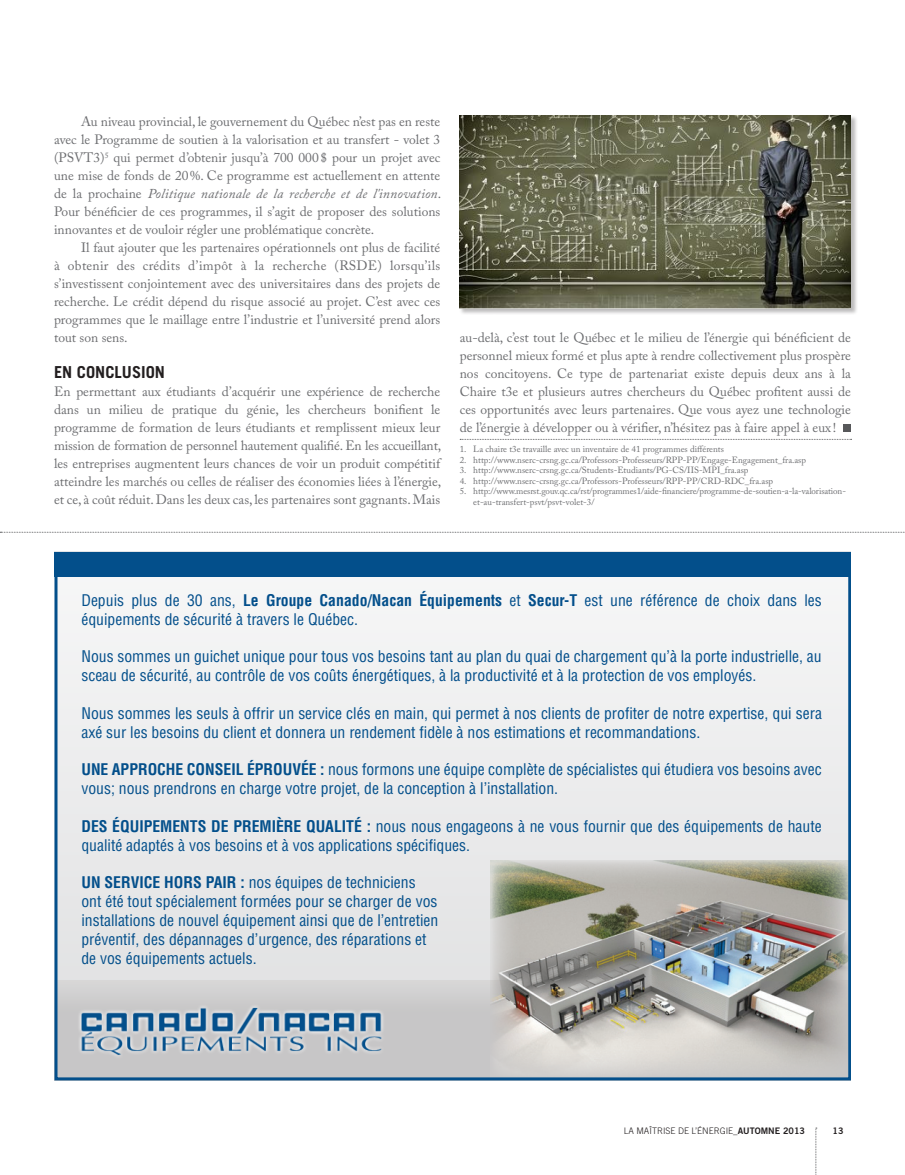
<style>
.page{position:relative;width:905px;height:1175px;background:#fff}
.page>*{position:absolute;margin:0;border:0;box-sizing:border-box;transform-origin:0 0}
.t1{font:700 16.5px "Trade Gothic";color:#231f20}
.t2{font:condensed 15.75px/18.8px "Helvetica";color:#034f8b}
.t3{font:13.5px/18px "Adobe Caslon Pro";color:#6c6d70;text-align:justify}
.t4{font:9px/10.5px "Adobe Caslon Pro";color:#6c6d70}
.t5{font:300 9px "Trade Gothic";color:#231f20}
.t6{font:9px "Trade Gothic Bold Two";color:#231f20}
.s1{font-style:italic}
.s2{font-weight:700}
.s3{font-family:"Trade Gothic Bold Two";font-weight:400}
</style>
<div class="page">
<svg style="left:815px;top:1127px;width:1px;height:48px"></svg>
<div style="left:843px;top:424px;width:7px;height:8px;background:#57585a"></div>
<svg style="left:460px;top:439px;width:391px;height:1px"></svg>
<div style="left:459px;top:115px;width:398px;height:200px;background:#231f20;opacity:.3"></div>
<img style="left:460px;top:115px;width:390px;height:194px">
<svg style="left:0;top:532px;width:905px;height:1px"></svg>
<svg style="left:58px;top:576px;width:788px;height:500px;fill:#ededee"></svg>
<img style="left:62px;top:991px;width:339px;height:73px">
<img style="left:490px;top:860px;width:356px;height:216px">
<div style="left:54px;top:552px;width:796px;height:24px;background:#034f8b"></div>
<p class="t3" style="left:54px;top:112px;width:389px;text-indent:27px">Au niveau provincial, le gouvernement du Québec n’est pas en reste avec le Programme de soutien à la valorisation et au transfert - volet 3 (PSVT3)<sup>5</sup> qui permet d’obtenir jusqu’à 700 000$ pour un projet avec une mise de fonds de 20%. Ce programme est actuellement en attente de la prochaine <span class="s1">Politique nationale de la recherche et de l'innovation</span>.<br>Pour bénéficier de ces programmes, il s’agit de proposer des solutions innovantes et de vouloir régler une problématique concrète.</p>
<p class="t3" style="left:54px;top:238px;width:388px;text-indent:27px">Il faut ajouter que les partenaires opérationnels ont plus de facilité à obtenir des crédits d’impôt à la recherche (RSDE) lorsqu’ils s’investissent conjointement avec des universitaires dans des projets de recherche. Le crédit dépend du risque associé au projet. C’est avec ces programmes que le maillage entre l’industrie et l’université prend alors tout son sens.</p>
<p class="t1" style="left:54px;top:362px;width:112px">EN CONCLUSION</p>
<p class="t3" style="left:54px;top:382px;width:389px">En permettant aux étudiants d’acquérir une expérience de recherche dans un milieu de pratique du génie, les chercheurs bonifient le programme de formation de leurs étudiants et remplissent mieux leur mission de formation de personnel hautement qualifié. En les accueillant, les entreprises augmentent leurs chances de voir un produit compétitif atteindre les marchés ou celles de réaliser des économies liées à l’énergie, et ce, à coût réduit. Dans les deux cas, les partenaires sont gagnants. Mais</p>
<p class="t3" style="left:460px;top:328px;width:392px">au-delà, c’est tout le Québec et le milieu de l’énergie qui bénéficient de personnel mieux formé et plus apte à rendre collectivement plus prospère nos concitoyens. Ce type de partenariat existe depuis deux ans à la Chaire t3e et plusieurs autres chercheurs du Québec profitent aussi de ces opportunités avec leurs partenaires. Que vous ayez une technologie de l’énergie à développer ou à vérifier, n’hésitez pas à faire appel à eux !</p>
<p class="t4" style="left:460px;top:444px;width:266px">1. La chaire t3e travaille avec un inventaire de 41 programmes différents</p>
<p class="t4" style="left:460px;top:454px;width:348px">2. http://www.nserc-crsng.gc.ca/Professors-Professeurs/RPP-PP/Engage-Engagement_fra.asp</p>
<p class="t4" style="left:460px;top:465px;width:290px">3. http://www.nserc-crsng.gc.ca/Students-Etudiants/PG-CS/IIS-MPI_fra.asp</p>
<p class="t4" style="left:460px;top:475px;width:315px">4. http://www.nserc-crsng.gc.ca/Professors-Professeurs/RPP-PP/CRD-RDC_fra.asp</p>
<p class="t4" style="left:473px;top:486px;width:374px;text-indent:-14px">5. http://www.mesrst.gouv.qc.ca/rst/programmes1/aide-financiere/programme-de-soutien-a-la-valorisation&shy;et-au-transfert-psvt/psvt-volet-3/</p>
<p class="t2" style="left:81px;top:590px;width:742px">Depuis plus de 30 ans, <span class="s2">Le Groupe Canado/Nacan Équipements</span> et <span class="s2">Secur-T</span> est une référence de choix dans les équipements de sécurité à travers le Québec.</p>
<p class="t2" style="left:81px;top:647px;width:741px">Nous sommes un guichet unique pour tous vos besoins tant au plan du quai de chargement qu’à la porte industrielle, au sceau de sécurité, au contrôle de vos coûts énergétiques, à la productivité et à la protection de vos employés.</p>
<p class="t2" style="left:81px;top:703px;width:742px">Nous sommes les seuls à offrir un service clés en main, qui permet à nos clients de profiter de notre expertise, qui sera axé sur les besoins du client et donnera un rendement fidèle à nos estimations et recommandations.</p>
<p class="t2" style="left:81px;top:760px;width:742px"><span class="s2">UNE APPROCHE CONSEIL ÉPROUVÉE :</span> nous formons une équipe complète de spécialistes qui étudiera vos besoins avec vous; nous prendrons en charge votre projet, de la conception à l’installation.</p>
<p class="t2" style="left:81px;top:816px;width:741px"><span class="s2">DES ÉQUIPEMENTS DE PREMIÈRE QUALITÉ :</span> nous nous engageons à ne vous fournir que des équipements de haute qualité adaptés à vos besoins et à vos applications spécifiques.</p>
<p class="t2" style="left:81px;top:873px;width:358px"><span class="s2">UN SERVICE HORS PAIR :</span> nos équipes de techniciens ont été tout spécialement formées pour se charger de vos installations de nouvel équipement ainsi que de l’entretien préventif, des dépannages d’urgence, des réparations et de vos équipements actuels.</p>
<p class="t5" style="left:624px;top:1125px;width:182px">LA MAÎTRISE DE L’ÉNERGIE_<span class="s3">AUTOMNE 2013</span></p>
<p class="t6" style="left:832px;top:1125px;width:12px">13</p>
</div>
